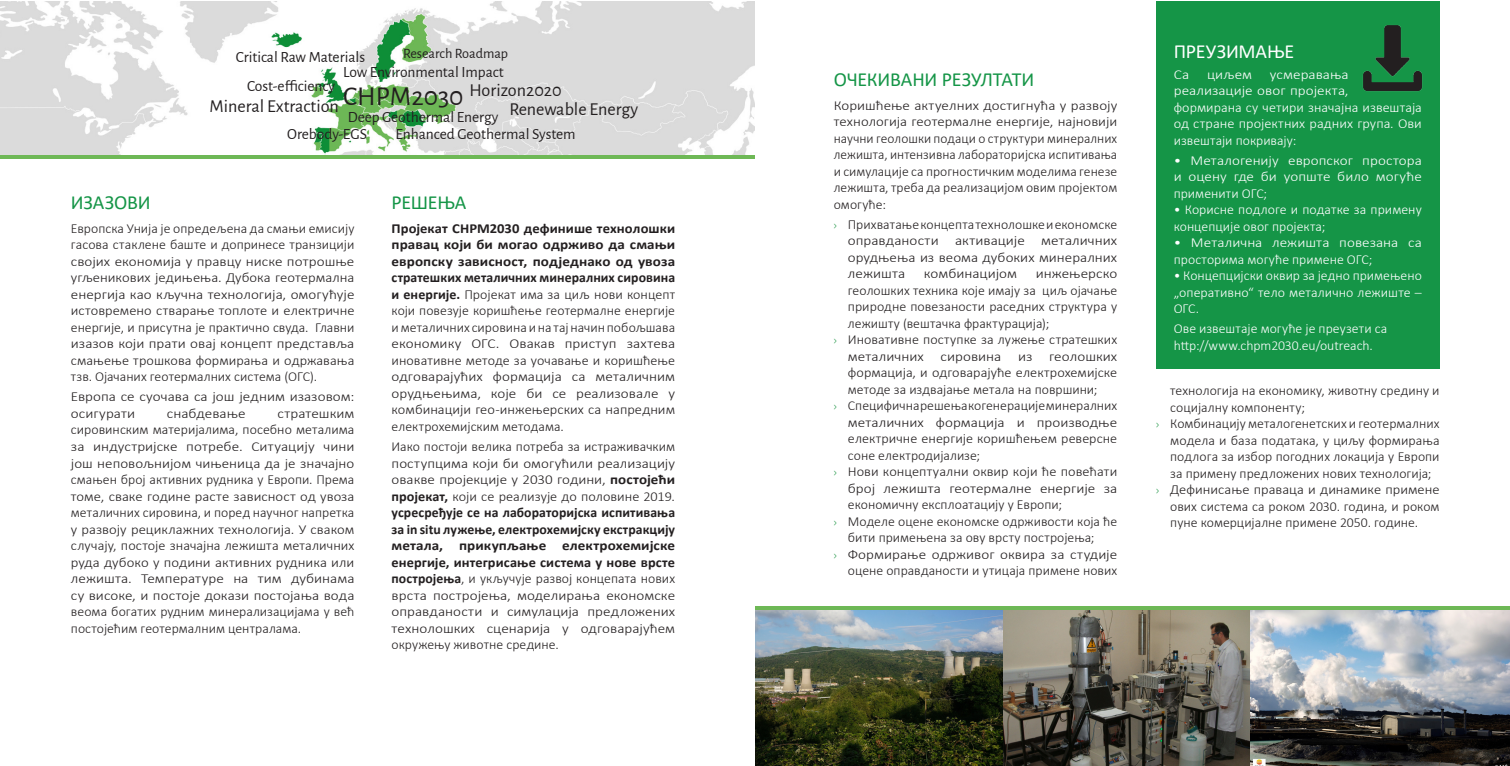
<style>
.page{position:relative;width:1510px;height:766px;background:#fff}
.page>*{position:absolute;margin:0;border:0;box-sizing:border-box;transform-origin:0 0}
.t1{font:27.25px "Alegreya Sans";color:#231f20}
.t2{font:20px "Calibri";letter-spacing:-.01em;color:#159547}
.t3{font:20px "Calibri";letter-spacing:-.005em;color:#fff}
.t4{font:18.12px "Alegreya Sans";color:#231f20}
.t5{font:15.62px/15.1px "Alegreya Sans";color:#231f20}
.t6{font:14.25px "Alegreya Sans";color:#231f20}
.t7{font:300 13.75px/16.5px "Calibri";letter-spacing:.005em;color:#231f20;text-align:justify}
.t8{font:300 13.75px/16.5px "Calibri";letter-spacing:.005em;color:#231f20;text-align:justify;scale:1.1 1}
.t9{font:300 13.75px/16.5px "Calibri";letter-spacing:.005em;color:#fff;scale:1.1 1}
.t10{font:300 13.75px/16.5px "Calibri";letter-spacing:.005em;color:#231f20;text-align:justify;scale:1.09 1}
.t11{font:300 13.75px/16.5px "Calibri";letter-spacing:.005em;color:#fff}
.t12{font:300 13.75px/16.5px "Calibri";letter-spacing:.005em;color:#231f20;text-align:justify;scale:1.05 1}
.t13{font:300 13.75px/16.5px "Calibri";letter-spacing:.005em;color:#231f20;text-align:justify;scale:1.04 1}
.s1{font-weight:700}
.s2{font-family:"Alegreya Sans";font-size:13.12px;color:#0f8e38}
</style>
<div class="page">
<img style="left:755px;top:609px;width:496px;height:156px">
<img style="left:1251px;top:609px;width:258px;height:156px">
<img style="left:0;top:2px;width:754px;height:153px">
<hr style="left:755px;top:606px;width:754px;height:3px;background:#6eb856">
<hr style="left:0;top:155px;width:755px;height:3px;background:#6eb856">
<div style="left:1156px;top:1px;width:283px;height:368px;background:#159547"></div>
<img style="left:1363px;top:25px;width:60px;height:66px">
<p class="t6" style="left:403px;top:43px;width:107px">Research Roadmap</p>
<p class="t5" style="left:343px;top:49px;width:162px;text-indent:-107px">Critical Raw Materials<br>Low Environmental Impact</p>
<p class="t5" style="left:247px;top:77px;width:90px">Cost-efficiency</p>
<p class="t4" style="left:469px;top:77px;width:94px">Horizon2020</p>
<p class="t1" style="left:343px;top:78px;width:122px">CHPM2030</p>
<p class="t5" style="left:287px;top:125px;width:81px">Orebody-EGS</p>
<p class="t4" style="left:210px;top:94px;width:131px">Mineral Extraction</p>
<p class="t4" style="left:509px;top:97px;width:130px">Renewable Energy</p>
<p class="t5" style="left:348px;top:108px;width:152px">Deep Geothermal Energy</p>
<p class="t5" style="left:395px;top:125px;width:182px">Enhanced Geothermal System</p>
<p class="t2" style="left:71px;top:188px;width:81px">ИЗАЗОВИ</p>
<p class="t7" style="left:71px;top:220px;width:285px">Европска Унија је опредељена да смањи емисију гасова стаклене баште и допринесе транзицији својих економија у правцу ниске потрошње угљеникових једињења. Дубока геотермална енергија као кључна технологија, омогућује истовремено стварање топлоте и електричне енергије, и присутна је практично свуда. Главни изазов који прати овај концепт представља смањење трошкова формирања и одржавања тзв. Ојачаних геотермалних система (ОГС).</p>
<p class="t8" style="left:71px;top:388px;width:259px">Европа се суочава са још једним изазовом: осигурати</p>
<p class="t8" style="left:167px;top:405px;width:73px">снабдевање</p>
<p class="t8" style="left:71px;top:405px;width:259px;text-indent:206px">стратешким сировинским материјалима, посебно металима за индустријске потребе. Ситуацију чини још неповољнијом чињеница да је значајно смањен број активних рудника у Европи. Према томе, сваке године расте зависност од увоза металичних сировина, и поред научног напретка у развоју рециклажних технологија. У сваком случају, постоје значајна лежишта металичних руда дубоко у подини активних рудника или лежишта. Температуре на тим дубинама су високе, и постоје докази постојања вода веома богатих рудним минерализацијама у већ постојећим геотермалним централама.</p>
<p class="t2" style="left:391px;top:188px;width:76px">РЕШЕЊА</p>
<p class="t7" style="left:391px;top:220px;width:285px"><span class="s1">Пројекат CHPM2030 дефинише технолошки правац који би могао одрживо да смањи европску зависност, подједнако од увоза стратешких металичних минералних сировина и енергије.</span> Пројекат има за циљ нови концепт који повезује коришћење геотермалне енергије и металичних сировина и на тај начин побољшава економику ОГС. Овакав приступ захтева иновативне методе за уочавање и коришћење одговарајућих формација са металичним орудњењима, које би се реализовале у комбинацији гео-инжењерских са напредним електрохемијским методама.</p>
<p class="t7" style="left:391px;top:438px;width:285px">Иако постоји велика потреба за истраживачким поступцима који би омогућили реализацију овакве пројекције у 2030 години, <span class="s1">постојећи пројекат,</span> који се реализује до половине 2019. <span class="s1">усресређује се на лабораторијска испитивања за in situ лужење, електрохемијску екстракцију метала, прикупљање електрохемијске енергије, интегрисање система у нове врсте постројења</span>, и укључује развој концепата нових врста постројења, моделирања економске оправданости и симулација предложених технолошких сценарија у одговарајућем окружењу животне средине.</p>
<p class="t2" style="left:833px;top:65px;width:202px">ОЧЕКИВАНИ РЕЗУЛТАТИ</p>
<p class="t10" style="left:833px;top:97px;width:262px">Коришћење актуелних достигнућа у развоју технологија геотермалне енергије, најновији научни геолошки подаци о структури минералних лежишта, интензивна лабораторијска испитивања и симулације са прогностичким моделима генезе лежишта, треба да реализацијом овим пројектом омогуће:</p>
<p class="t7" style="left:848px;top:216px;width:271px;text-indent:-14px"><span class="s2">›</span> Прихватање концепта технолошке и економске оправданости активације металичних орудњења из веома дубоких минералних лежишта</p>
<p class="t8" style="left:924px;top:265px;width:86px">комбинацијом</p>
<p class="t8" style="left:848px;top:265px;width:246px;text-indent:188px">инжењерско геолошких техника које имају за циљ ојачање природне повезаности раседних структура у лежишту (вештачка фрактурација);</p>
<p class="t7" style="left:848px;top:331px;width:271px;text-indent:-14px"><span class="s2">›</span> Иновативне поступке за лужење стратешких металичних сировина из геолошких формација, и одговарајуће електрохемијске методе за издвајање метала на површини;</p>
<p class="t7" style="left:848px;top:397px;width:271px;text-indent:-14px"><span class="s2">›</span> Специфична решења когенерације минералних металичних формација и производње електричне енергије коришћењем реверсне соне електродијализе;</p>
<p class="t13" style="left:848px;top:463px;width:260px;text-indent:-14px"><span class="s2">›</span> Нови концептуални оквир који ће повећати број лежишта геотермалне енергије за економичну експлоатацију у Европи;</p>
<p class="t7" style="left:848px;top:513px;width:271px;text-indent:-14px"><span class="s2">›</span> Моделе оцене економске одрживости која ће бити примењена за ову врсту постројења;</p>
<p class="t8" style="left:833px;top:546px;width:259px;text-align:right"><span class="s2">›</span> Формирање одрживог оквира за студије оцене оправданости и утицаја примене нових</p>
<p class="t3" style="left:1173px;top:38px;width:122px">ПРЕУЗИМАЊЕ</p>
<p class="t9" style="left:1173px;top:66px;width:16px">Са</p>
<p class="t9" style="left:1207px;top:66px;width:42px">циљем</p>
<p class="t9" style="left:1173px;top:66px;width:227px;text-indent:96px">усмеравања реализације овог пројекта,<br>формирана су четири значајна извештаја од стране пројектних радних група. Ови извештаји покривају:</p>
<p class="t9" style="left:1173px;top:152px;width:227px;text-align:justify">• Металогенију европског простора и оцену где би уопште било могуће применити ОГС;</p>
<p class="t11" style="left:1173px;top:201px;width:250px">• Корисне подлоге и податке за примену концепције овог пројекта;</p>
<p class="t9" style="left:1173px;top:234px;width:227px">• Металична лежишта повезана са просторима могуће примене ОГС;</p>
<p class="t11" style="left:1173px;top:267px;width:250px;text-align:justify">• Концепцијски оквир за једно примењено „оперативно“ тело металично лежиште – ОГС.</p>
<p class="t11" style="left:1173px;top:320px;width:215px">Ове извештаје могуће је преузети са</p>
<p class="t11" style="left:1173px;top:337px;width:201px">http://www.chpm2030.eu/outreach.</p>
<p class="t7" style="left:1170px;top:382px;width:271px">технологија на економику, животну средину и социјалну компоненту;</p>
<p class="t7" style="left:1170px;top:415px;width:271px;text-indent:-14px"><span class="s2">›</span> Комбинацију металогенетских и геотермалних модела и база података, у циљу формирања подлога за избор погодних локација у Европи за примену предложених нових технологија;</p>
<p class="t12" style="left:1170px;top:481px;width:258px;text-indent:-14px"><span class="s2">›</span> Дефинисање праваца и динамике примене ових система са роком 2030. година, и роком пуне комерцијалне примене 2050. године.</p>
</div>
